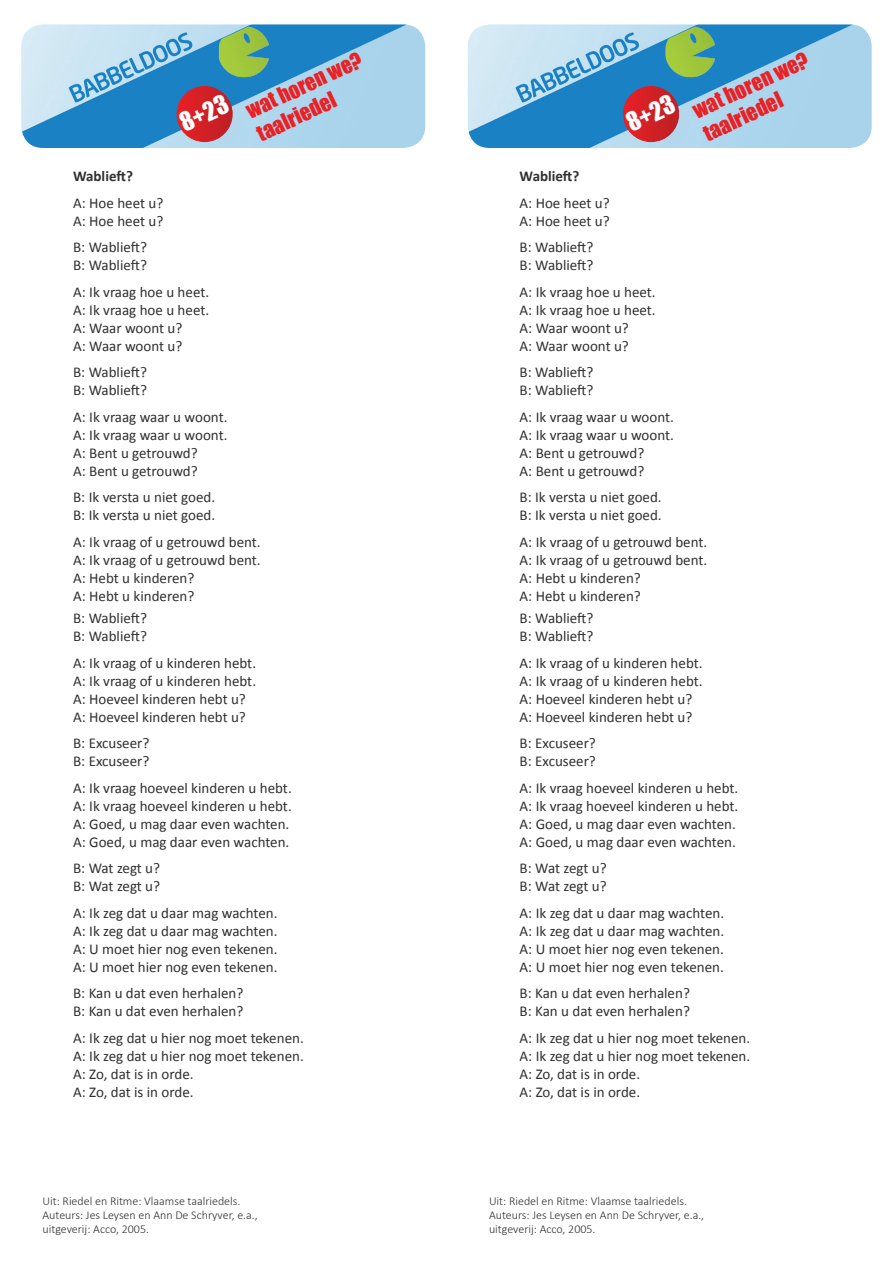
<style>
.page{position:relative;width:893px;height:1263px;background:#fff}
.page>*{position:absolute;margin:0;border:0;box-sizing:border-box;transform-origin:0 0}
.t1{font:24px "Impact";color:#fff}
.t2{font:21px/25.2px "Impact";color:#ea2125}
.t3{font:15px/18px "Calibri";color:#312f30}
.t4{font:700 15px "Calibri";color:#312f30}
.t5{font:300 12px/14.4px "Calibri";color:#312f30}
</style>
<div class="page">
<img style="left:21px;top:24px;width:404px;height:124px">
<div style="left:177px;top:86px;width:55px;height:56px;background:linear-gradient(to right,#e82126,#bc2025);border-radius:28px"></div>
<div style="left:177px;top:86px;width:55px;height:56px;border:1px solid #fff;border-radius:50%"></div>
<img style="left:219px;top:24px;width:51px;height:53px">
<img style="left:468px;top:24px;width:404px;height:124px">
<div style="left:623px;top:86px;width:56px;height:56px;background:linear-gradient(to right,#e42329,#bf2025);border-radius:28px"></div>
<div style="left:623px;top:86px;width:56px;height:56px;border:1px solid #fff;border-radius:50%"></div>
<img style="left:665px;top:24px;width:52px;height:53px">
<h1 class="t1" style="left:173px;top:107px;width:52px;rotate:-25deg">8+23</h1>
<h2 class="t2" style="left:242px;top:99px;width:127px;rotate:-25deg">wat horen we? taalriedel</h2>
<p class="t4" style="left:73px;top:167px;width:61px">Wablieft?</p>
<p class="t3" style="left:73px;top:194px;width:92px">A: Hoe heet u?<br>A: Hoe heet u?</p>
<p class="t3" style="left:73px;top:238px;width:75px">B: Wablieft?<br>B: Wablieft?</p>
<p class="t3" style="left:73px;top:283px;width:138px">A: Ik vraag hoe u heet.<br>A: Ik vraag hoe u heet.<br>A: Waar woont u?<br>A: Waar woont u?</p>
<p class="t3" style="left:73px;top:363px;width:75px">B: Wablieft?<br>B: Wablieft?</p>
<p class="t3" style="left:73px;top:408px;width:156px">A: Ik vraag waar u woont.<br>A: Ik vraag waar u woont.<br>A: Bent u getrouwd?<br>A: Bent u getrouwd?</p>
<p class="t3" style="left:73px;top:488px;width:144px">B: Ik versta u niet goed.<br>B: Ik versta u niet goed.</p>
<p class="t3" style="left:73px;top:533px;width:189px">A: Ik vraag of u getrouwd bent.<br>A: Ik vraag of u getrouwd bent.<br>A: Hebt u kinderen?<br>A: Hebt u kinderen?</p>
<p class="t3" style="left:73px;top:609px;width:75px">B: Wablieft?<br>B: Wablieft?</p>
<p class="t3" style="left:73px;top:654px;width:184px">A: Ik vraag of u kinderen hebt.<br>A: Ik vraag of u kinderen hebt.<br>A: Hoeveel kinderen hebt u?<br>A: Hoeveel kinderen hebt u?</p>
<p class="t3" style="left:73px;top:734px;width:78px">B: Excuseer?<br>B: Excuseer?</p>
<p class="t3" style="left:73px;top:779px;width:220px">A: Ik vraag hoeveel kinderen u hebt.<br>A: Ik vraag hoeveel kinderen u hebt.<br>A: Goed, u mag daar even wachten.<br>A: Goed, u mag daar even wachten.</p>
<p class="t3" style="left:73px;top:859px;width:88px">B: Wat zegt u?<br>B: Wat zegt u?</p>
<p class="t3" style="left:73px;top:904px;width:206px;text-align:justify">A: Ik zeg dat u daar mag wachten.<br>A: Ik zeg dat u daar mag wachten.<br>A: U moet hier nog even tekenen.<br>A: U moet hier nog even tekenen.</p>
<p class="t3" style="left:73px;top:984px;width:172px">B: Kan u dat even herhalen?<br>B: Kan u dat even herhalen?</p>
<p class="t3" style="left:73px;top:1029px;width:232px">A: Ik zeg dat u hier nog moet tekenen.<br>A: Ik zeg dat u hier nog moet tekenen.<br>A: Zo, dat is in orde.<br>A: Zo, dat is in orde.</p>
<p class="t5" style="left:43px;top:1193px;width:217px">Uit: Riedel en Ritme: Vlaamse taalriedels.<br>Auteurs: Jes Leysen en Ann De Schryver, e.a., uitgeverij: Acco, 2005.</p>
<h1 class="t1" style="left:620px;top:107px;width:52px;rotate:-25deg">8+23</h1>
<h2 class="t2" style="left:688px;top:99px;width:127px;rotate:-25deg">wat horen we? taalriedel</h2>
<p class="t4" style="left:520px;top:167px;width:61px">Wablieft?</p>
<p class="t3" style="left:520px;top:194px;width:92px">A: Hoe heet u?<br>A: Hoe heet u?</p>
<p class="t3" style="left:520px;top:238px;width:75px">B: Wablieft?<br>B: Wablieft?</p>
<p class="t3" style="left:520px;top:283px;width:138px">A: Ik vraag hoe u heet.<br>A: Ik vraag hoe u heet.<br>A: Waar woont u?<br>A: Waar woont u?</p>
<p class="t3" style="left:520px;top:363px;width:75px">B: Wablieft?<br>B: Wablieft?</p>
<p class="t3" style="left:520px;top:408px;width:156px">A: Ik vraag waar u woont.<br>A: Ik vraag waar u woont.<br>A: Bent u getrouwd?<br>A: Bent u getrouwd?</p>
<p class="t3" style="left:520px;top:488px;width:144px">B: Ik versta u niet goed.<br>B: Ik versta u niet goed.</p>
<p class="t3" style="left:520px;top:533px;width:189px">A: Ik vraag of u getrouwd bent.<br>A: Ik vraag of u getrouwd bent.<br>A: Hebt u kinderen?<br>A: Hebt u kinderen?</p>
<p class="t3" style="left:520px;top:609px;width:75px">B: Wablieft?<br>B: Wablieft?</p>
<p class="t3" style="left:520px;top:654px;width:184px">A: Ik vraag of u kinderen hebt.<br>A: Ik vraag of u kinderen hebt.<br>A: Hoeveel kinderen hebt u?<br>A: Hoeveel kinderen hebt u?</p>
<p class="t3" style="left:520px;top:734px;width:78px">B: Excuseer?<br>B: Excuseer?</p>
<p class="t3" style="left:520px;top:779px;width:220px">A: Ik vraag hoeveel kinderen u hebt.<br>A: Ik vraag hoeveel kinderen u hebt.<br>A: Goed, u mag daar even wachten.<br>A: Goed, u mag daar even wachten.</p>
<p class="t3" style="left:520px;top:859px;width:88px">B: Wat zegt u?<br>B: Wat zegt u?</p>
<p class="t3" style="left:520px;top:904px;width:206px;text-align:justify">A: Ik zeg dat u daar mag wachten.<br>A: Ik zeg dat u daar mag wachten.<br>A: U moet hier nog even tekenen.<br>A: U moet hier nog even tekenen.</p>
<p class="t3" style="left:520px;top:984px;width:172px">B: Kan u dat even herhalen?<br>B: Kan u dat even herhalen?</p>
<p class="t3" style="left:520px;top:1029px;width:232px">A: Ik zeg dat u hier nog moet tekenen.<br>A: Ik zeg dat u hier nog moet tekenen.<br>A: Zo, dat is in orde.<br>A: Zo, dat is in orde.</p>
<p class="t5" style="left:489px;top:1193px;width:217px">Uit: Riedel en Ritme: Vlaamse taalriedels.<br>Auteurs: Jes Leysen en Ann De Schryver, e.a., uitgeverij: Acco, 2005.</p>
</div>
